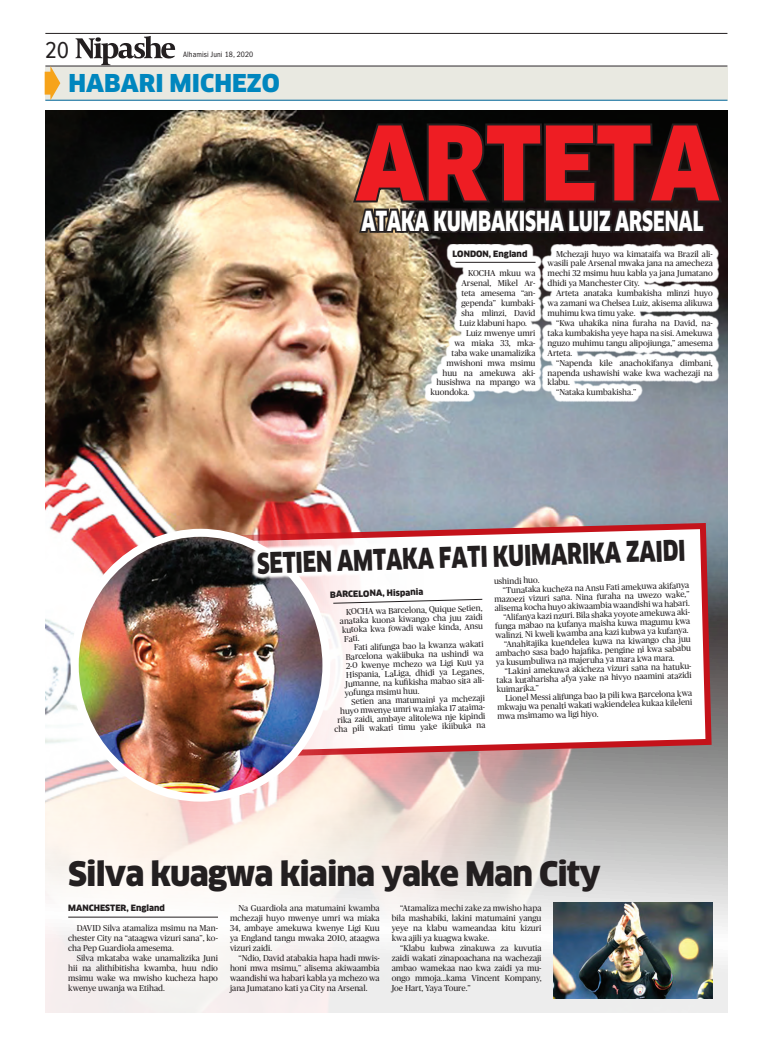
<style>
.page{position:relative;width:770px;height:1063px;background:#fff}
.page>*{position:absolute;margin:0;border:0;box-sizing:border-box;transform-origin:0 0}
.t1{font:900 100px "Clan OSF";color:#ee1d23;scale:.91 1}
.t2{font:900 33px "Clan OSF";letter-spacing:-.03em;color:#231f20}
.t3{font:900 28px "Clan OSF";color:#231f20;scale:.77 1}
.t4{font:900 27px "Clan OSF";letter-spacing:-.005em;color:#fff;scale:.7 1}
.t5{font:900 24px "Clan OSF";color:#0086be}
.t6{font:24px "Proxima Nova Cond";color:#231f20}
.t7{font:8.5px/9.9px "Publico";color:#231f20;text-align:justify}
.t8{font:900 8.5px "Clan";color:#231f20}
.t9{font:condensed 8px "Franklin Gothic";letter-spacing:.01em;color:#231f20}
</style>
<div class="page">
<img style="left:45px;top:110px;width:682px;height:902px">
<div style="left:45px;top:67px;width:682px;height:33px;background:#e9e9e1"></div>
<hr style="left:45px;top:33px;width:682px;height:1px;background:#231f20">
<hr style="left:45px;top:66px;width:682px;height:1px;background:#231f20">
<hr style="left:45px;top:100px;width:682px;height:1px;background:#00689e">
<svg style="left:76px;top:36px;width:99px;height:29px"></svg>
<svg style="left:45px;top:66px;width:15px;height:34px"></svg>
<svg style="left:350px;top:121px;width:374px;height:117px;background:#1f1a18"></svg>
<svg style="left:424px;top:244px;width:295px;height:158px"></svg>
<hr style="left:455px;top:262px;width:80px;height:1px;background:#231f20">
<svg style="left:212px;top:522px;width:500px;height:237px"></svg>
<svg style="left:333px;top:599px;width:149px;height:4px"></svg>
<img style="left:75px;top:533px;width:251px;height:265px">
<div style="left:71px;top:529px;width:259px;height:273px;border:8px solid #fff;border-radius:50%"></div>
<svg style="left:251px;top:533px;width:440px;height:48px"></svg>
<hr style="left:68px;top:917px;width:150px;height:1px;background:#231f20">
<img style="left:553px;top:903px;width:159px;height:95px">
<h3 class="t6" style="left:45px;top:39px;width:26px">20</h3>
<p class="t9" style="left:183px;top:49px;width:72px">Alhamisi Juni 18, 2020</p>
<h3 class="t5" style="left:68px;top:70px;width:213px">HABARI MICHEZO</h3>
<h1 class="t1" style="left:356px;top:108px;width:384px">ARTETA</h1>
<h3 class="t4" style="left:361px;top:206px;width:164px">ATAKA KUMBA</h3>
<h3 class="t4" style="left:505px;top:206px;width:65px">KISHA</h3>
<h3 class="t4" style="left:568px;top:206px;width:48px">LUIZ</h3>
<h3 class="t4" style="left:615px;top:206px;width:110px">ARSENAL</h3>
<p class="t8" style="left:452px;top:249px;width:76px">LONDON, England</p>
<p class="t7" style="left:459px;top:268px;width:78px;text-indent:8px">KOCHA mkuu wa Arsenal, Mikel Ar&shy;teta amesema “an&shy;gependa” kumbaki&shy;sha mlinzi, David Luiz klabuni hapo.</p>
<p class="t7" style="left:466px;top:328px;width:71px">Luiz mwenye umri</p>
<p class="t7" style="left:454px;top:338px;width:82px">wa miaka 33, mka-</p>
<p class="t7" style="left:451px;top:348px;width:85px">taba wake unamalizika</p>
<p class="t7" style="left:446px;top:358px;width:90px">mwishoni mwa msimu</p>
<p class="t7" style="left:442px;top:368px;width:95px">huu na amekuwa aki-</p>
<p class="t7" style="left:436px;top:378px;width:100px">husishwa na mpango wa</p>
<p class="t7" style="left:430px;top:387px;width:40px">kuondoka.</p>
<p class="t7" style="left:547px;top:249px;width:167px;text-indent:8px">Mchezaji huyo wa kimataifa wa Brazil ali&shy;wasili pale Arsenal mwaka jana na amecheza mechi 32 msimu huu kabla ya jana Jumatano dhidi ya Manchester City.</p>
<p class="t7" style="left:547px;top:288px;width:167px;text-indent:8px">Arteta anataka kumbakisha mlinzi huyo wa zamani wa Chelsea Luiz, akisema alikuwa muhimu kwa timu yake.</p>
<p class="t7" style="left:547px;top:318px;width:167px;text-indent:8px">“Kwa uhakika nina furaha na David, na&shy;taka kumbakisha yeye hapa na sisi. Amekuwa nguzo muhimu tangu alipojiunga,” amesema Arteta.</p>
<p class="t7" style="left:556px;top:358px;width:158px">“Napenda kile anachokifanya dimbani,</p>
<p class="t7" style="left:547px;top:368px;width:167px">napenda ushawishi wake kwa wachezaji na</p>
<p class="t7" style="left:547px;top:378px;width:24px">klabu.</p>
<p class="t7" style="left:556px;top:387px;width:82px">“Nataka kumbakisha.”</p>
<h3 class="t3" style="left:256px;top:548px;width:366px;rotate:-2deg">SE TIE N AM TA KA FA TI KUIMARI</h3>
<h3 class="t3" style="left:588px;top:538px;width:126px;rotate:-2deg">KA ZAI DI</h3>
<p class="t8" style="left:330px;top:589px;width:95px;rotate:-1deg">BARCELONA, Hispania</p>
<p class="t7" style="left:346px;top:606px;width:138px;rotate:-1deg">KOCHA wa Barcelona, Quique Setien,</p>
<p class="t7" style="left:340px;top:615px;width:145px;rotate:-1deg">anataka kuona kiwango cha juu zaidi</p>
<p class="t7" style="left:342px;top:624px;width:142px;rotate:-1deg">kutoka kwa fowadi wake kinda, Ansu</p>
<p class="t7" style="left:344px;top:634px;width:17px;rotate:-1deg">Fati.</p>
<p class="t7" style="left:344px;top:643px;width:143px;line-height:9.1px;text-align:left;text-indent:10px;rotate:-1deg">Fati alifunga bao la kwanza wakati<br>Barcelona wakiibuka na ushindi wa<br>2-0 kwenye mchezo wa Ligi Kuu ya<br>Hispania, LaLiga, dhidi ya Leganes,<br>Jumanne, na kufi kisha mabao sita ali&shy;yofunga msimu huu.</p>
<p class="t7" style="left:334px;top:697px;width:154px;line-height:9px;text-align:right;rotate:-1deg">Setien ana matumaini ya mchezaji huyo mwenye umri wa miaka 17 ataima&shy;rika zaidi, ambaye alitolewa nje kipindi cha pili wakati timu yake ikiibuka na</p>
<p class="t7" style="left:502px;top:577px;width:188px;line-height:8.3px;text-indent:-9px;rotate:-1deg">ushindi huo.<br>“Tunataka kucheza na Ansu Fati amekuwa akifanya</p>
<p class="t7" style="left:494px;top:594px;width:197px;rotate:-1deg">mazoezi vizuri sana. Nina furaha na uwezo wake,”</p>
<p class="t7" style="left:494px;top:602px;width:197px;rotate:-1deg">alisema kocha huyo akiwaambia waandishi wa habari.</p>
<p class="t7" style="left:503px;top:611px;width:190px;rotate:-1deg">“Alifanya kazi nzuri. Bila shaka yoyote amekuwa aki-</p>
<p class="t7" style="left:495px;top:621px;width:197px;rotate:-1deg">funga mabao na kufanya maisha kuwa magumu kwa</p>
<p class="t7" style="left:495px;top:630px;width:195px;rotate:-1deg">walinzi. Ni kweli kwamba ana kazi kubwa ya kufanya.</p>
<p class="t7" style="left:504px;top:638px;width:188px;rotate:-1deg">“Anahitajika kuendelea kuwa na kiwango cha juu</p>
<p class="t7" style="left:496px;top:648px;width:197px;rotate:-1deg">ambacho sasa bado hajafi ka, pengine ni kwa sababu</p>
<p class="t7" style="left:496px;top:657px;width:180px;rotate:-1deg">ya kusumbuliwa na majeruha ya mara kwa mara.</p>
<p class="t7" style="left:505px;top:665px;width:190px;rotate:-1deg">“Lakini amekuwa akicheza vizuri sana na hatuku-</p>
<p class="t7" style="left:496px;top:675px;width:197px;rotate:-1deg">taka kutaharisha afya yake na hivyo naamini atazidi</p>
<p class="t7" style="left:496px;top:684px;width:44px;rotate:-1deg">kuimarika.”</p>
<p class="t7" style="left:497px;top:693px;width:197px;line-height:9.2px;text-indent:8px;rotate:-1deg">Lionel Messi alifunga bao la pili kwa Barcelona kwa mkwaju wa penalti wakati wakiendelea kukaa kileleni mwa msimamo wa ligi hiyo.</p>
<h2 class="t2" style="left:68px;top:856px;width:534px">SILVA KUAGWA KIAINA YAKE MAN CITY</h2>
<p class="t8" style="left:68px;top:903px;width:98px">MANCHESTER, England</p>
<p class="t7" style="left:68px;top:923px;width:151px;text-indent:8px">DAVID Silva atamaliza msimu na Man&shy;chester City na “ataagwa vizuri sana”, ko&shy;cha Pep Guardiola amesema.</p>
<p class="t7" style="left:68px;top:953px;width:151px;text-indent:8px">Silva mkataba wake unamalizika Juni hii na alithibitisha kwamba, huu ndio msimu wake wa mwisho kucheza hapo kwenye uwanja wa Etihad.</p>
<p class="t7" style="left:230px;top:903px;width:151px;text-indent:8px">Na Guardiola ana matumaini kwamba mchezaji huyo mwenye umri wa miaka 34, ambaye amekuwa kwenye Ligi Kuu ya England tangu mwaka 2010, ataagwa vizuri zaidi.</p>
<p class="t7" style="left:230px;top:953px;width:151px;text-indent:8px">“Ndio, David atabakia hapa hadi mwis&shy;honi mwa msimu,” alisema akiwaambia waandishi wa habari kabla ya mchezo wa jana Jumatano kati ya City na Arsenal.</p>
<p class="t7" style="left:392px;top:903px;width:151px;text-indent:8px">“Atamaliza mechi zake za mwisho hapa bila mashabiki, lakini matumaini yangu yeye na klabu wameandaa kitu kizuri kwa ajili ya kuagwa kwake.</p>
<p class="t7" style="left:392px;top:943px;width:151px;text-indent:8px">“Klabu kubwa zinakuwa za kuvutia zaidi wakati zinapoachana na wachezaji ambao wamekaa nao kwa zaidi ya mu&shy;ongo mmoja...kama Vincent Kompany, Joe Hart, Yaya Toure.”</p>
</div>
